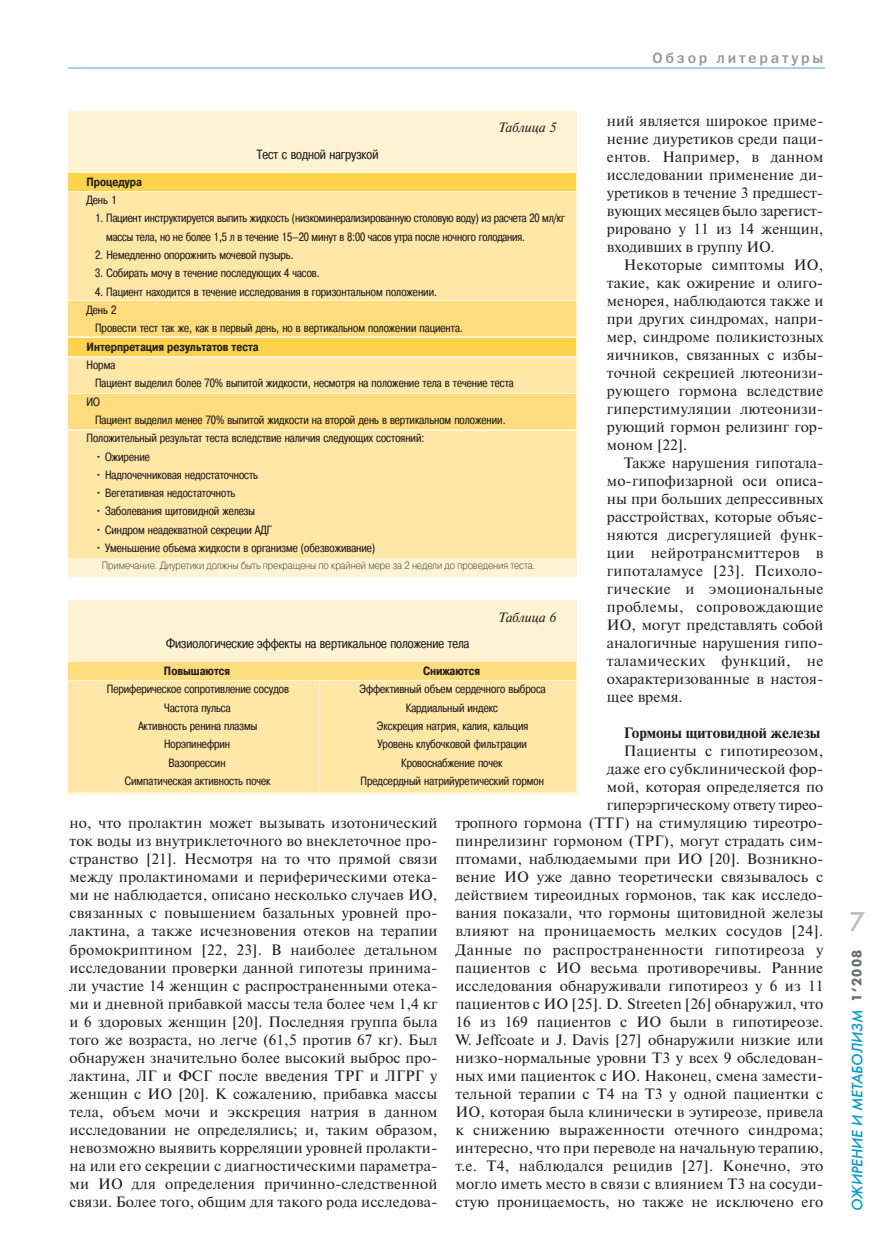
<style>
.page{position:relative;width:893px;height:1255px;background:#fff}
.page>*{position:absolute;margin:0;border:0;box-sizing:border-box;transform-origin:0 0}
.t1{font:27px "Futura Futuris C";color:#bcbdc0}
.t2{font:15px/18px "Newton C";letter-spacing:.005em;color:#231f20;text-align:justify}
.t3{font:italic 15px "Futura Futuris C";color:#009cd2}
.t4{font:700 15px "Newton C";color:#231f20}
.t5{font:15px "Franklin Gothic Medium C";letter-spacing:.185em;color:#939598}
.t6{font:13.5px "Pragmatica Cond C";color:#231f20}
.t7{font:italic 13.5px "Newton C";color:#231f20}
.t8{font:12px/18.3px "Pragmatica Cond C";color:#231f20}
.t9{font:700 12px "Pragmatica Cond C";color:#231f20}
.t10{font:10.5px "Pragmatica Light C";letter-spacing:-.01em;color:#231f20;scale:.9 1}
.s1{font-weight:700;font-style:normal;font-size:13.5px;color:#6c6d70}
</style>
<div class="page">
<hr style="left:68px;top:67px;width:757px;height:2px;background:#88c4e6">
<div style="left:68px;top:111px;width:509px;height:465px;background:#fef3d2"></div>
<div style="left:68px;top:174px;width:507px;height:17px;background:#fed34c"></div>
<div style="left:68px;top:338px;width:507px;height:17px;background:#fed34c"></div>
<div style="left:68px;top:192px;width:507px;height:108px;background:#ffe7a7"></div>
<div style="left:68px;top:358px;width:507px;height:34px;background:#ffe7a7"></div>
<div style="left:68px;top:395px;width:507px;height:34px;background:#ffdc7e"></div>
<div style="left:68px;top:431px;width:507px;height:127px;background:#ffe7a7"></div>
<div style="left:68px;top:302px;width:507px;height:34px;background:#ffdc7e"></div>
<div style="left:68px;top:600px;width:509px;height:194px;background:#fef3d2"></div>
<div style="left:68px;top:663px;width:507px;height:17px;background:#ffdc7e"></div>
<div style="left:68px;top:681px;width:507px;height:110px;background:#ffe7a7"></div>
<hr style="left:319px;top:680px;width:1px;height:112px;background:#fef3d2">
<p class="t5" style="left:653px;top:53px;width:172px">Обзор литературы</p>
<p class="t2" style="left:607px;top:113px;width:218px">ний является широкое приме&shy;нение диуретиков среди паци&shy;ентов. Например, в данном исследовании применение ди - у ретиков в течение 3 предшест - вующих месяцев было зарегист - рировано у 11 из 14 женщин, входивших в группу ИО.</p>
<p class="t2" style="left:607px;top:257px;width:218px;text-indent:17px">Некоторые симптомы ИО, такие, как ожирение и олиго&shy;менорея, наблюдаются также и при других синдромах, напри&shy;мер, синдроме поликистозных яичников, связанных с избы&shy;точной секрецией лютеонизи&shy;рующего гормона вследствие гиперстимуляции лютеонизи&shy;рующий гормон релизинг гор&shy;моном [22].</p>
<p class="t2" style="left:607px;top:455px;width:218px;text-indent:17px">Также нарушения гипотала&shy;мо-гипофизарной оси описа&shy;ны при больших депрессивных расстройствах, которые объяс&shy;няются дисрегуляцией функ - ции нейротрансмиттеров в гипоталамусе [23]. Психоло - гические и эмоциональные проблемы, сопровождающие ИО, могут представлять собой аналогичные нарушения гипо&shy;таламических функций, не охарактеризованные в настоя&shy;щее время.</p>
<p class="t4" style="left:624px;top:728px;width:198px">Гормоны щитовидной железы</p>
<p class="t2" style="left:455px;top:743px;width:369px;text-align:right">Пациенты с гипотиреозом,<br>даже его субклинической фор-<br>мой, которая определяется по<br>гиперэргическому ответу тире о -<br>т ропного гормона (ТТГ) на стимуляцию тиреотро&shy;пинрелизинг гормоном (ТРГ), могут страдать сим&shy;птомами, наблюдаемыми при ИО [20]. Возникно - вение ИО уже давно теоретически связывалось с действием тиреоидных гормонов, так как исследо&shy;вания показали, что гормоны щитовидной железы влияют на проницаемость мелких сосудов [24].<br>Данные по распространенности гипотиреоза у пациентов с ИО весьма противоречивы. Ранние исследования обнаруживали гипотиреоз у 6 из 11 пациентов с ИО [25]. D. Streeten [26] обнаружил, что 16 из 169 пациентов с ИО были в гипотиреозе.<br>W. Jeffcoate и J. Davis [27] обнаружили низкие или низко-нормальные уровни Т3 у всех 9 обследован&shy;ных ими пациенток с ИО. Наконец, смена замести&shy;тельной терапии с Т4 на Т3 у одной пациентки с ИО, которая была клинически в эутиреозе, привела к снижению выраженности отечного синдрома; интересно, что при переводе на начальную терапию, т.е. Т4, наблюдался рецидив [27]. Конечно, это могло иметь место в связи с влиянием Т3 на сосуди&shy;стую проницаемость, но также не исключено его</p>
<p class="t7" style="left:498px;top:123px;width:60px">Таблица 5</p>
<p class="t6" style="left:257px;top:150px;width:123px">Тест с водной нагрузкой</p>
<p class="t9" style="left:87px;top:177px;width:57px">Процедура</p>
<p class="t8" style="left:87px;top:192px;width:32px">День 1</p>
<p class="t8" style="left:106px;top:210px;width:460px;text-indent:-11px">1. Пациент инструктируется выпить жидкость (низкоминерализированную столовую воду) из расчета 20 мл/кг массы тела, но не более 1,5 л в течение 15–20 минут в 8:00 часов утра после ночного голодания.</p>
<p class="t8" style="left:95px;top:247px;width:200px">2. Немедленно опорожнить мочевой пузырь.</p>
<p class="t8" style="left:95px;top:265px;width:226px">3. Собирать мочу в течение последующих 4 часов.</p>
<p class="t8" style="left:87px;top:283px;width:352px;text-indent:9px">4. Пациент находится в течение исследования в горизонтальном положении.<br>День 2</p>
<p class="t8" style="left:95px;top:320px;width:369px">Провести тест так же, как в первый день, но в вертикальном положении пациента.</p>
<p class="t9" style="left:87px;top:342px;width:174px">Интерпретация результатов теста</p>
<p class="t8" style="left:87px;top:357px;width:30px">Норма</p>
<p class="t8" style="left:95px;top:375px;width:420px">Пациент выделил более 70% выпитой жидкости, несмотря на положение тела в течение теста</p>
<p class="t8" style="left:87px;top:393px;width:15px">ИО</p>
<p class="t8" style="left:95px;top:411px;width:412px">Пациент выделил менее 70% выпитой жидкости на второй день в вертикальном положении.</p>
<p class="t8" style="left:87px;top:430px;width:339px">Положительный результат теста вследствие наличия следующих состояний:</p>
<p class="t8" style="left:95px;top:448px;width:56px">• Ожирение</p>
<p class="t8" style="left:95px;top:466px;width:164px">• Надпочечниковая недостаточность</p>
<p class="t8" style="left:95px;top:485px;width:142px">• Вегетативная недостаточноть</p>
<p class="t8" style="left:95px;top:503px;width:162px">• Заболевания щитовидной железы</p>
<p class="t8" style="left:95px;top:521px;width:178px">• Синдром неадекватной секреции АДГ</p>
<p class="t8" style="left:95px;top:540px;width:282px">• Уменьшение объема жидкости в организме (обезвоживание)</p>
<p class="t10" style="left:102px;top:561px;width:483px">Примечание. Диуретики должны быть прекращены по крайней мере за 2 недели до проведения теста.</p>
<p class="t7" style="left:498px;top:612px;width:60px">Таблица 6</p>
<p class="t6" style="left:166px;top:639px;width:305px">Физиологические эффекты на вертикальное положение тела</p>
<p class="t9" style="left:164px;top:666px;width:68px">Повышаются</p>
<p class="t9" style="left:423px;top:666px;width:59px">Снижаются</p>
<p class="t8" style="left:107px;top:681px;width:184px">Периферическое сопротивление сосудов</p>
<p class="t8" style="left:360px;top:681px;width:188px">Эффективный объем сердечного выброса</p>
<p class="t8" style="left:164px;top:699px;width:68px">Частота пульса</p>
<p class="t8" style="left:406px;top:699px;width:94px">Кардиальный индекс</p>
<p class="t8" style="left:138px;top:717px;width:120px">Активность ренина плазмы</p>
<p class="t8" style="left:377px;top:717px;width:153px">Экскреция натрия, калия, кальция</p>
<p class="t8" style="left:164px;top:736px;width:68px">Норэпинефрин</p>
<p class="t8" style="left:378px;top:736px;width:151px">Уровень клубочковой фильтрации</p>
<p class="t8" style="left:169px;top:754px;width:59px">Вазопрессин</p>
<p class="t8" style="left:401px;top:754px;width:103px">Кровоснабжение почек</p>
<p class="t8" style="left:125px;top:772px;width:147px">Симпатическая активность почек</p>
<p class="t8" style="left:361px;top:772px;width:185px">Предсердный натрийуретический гормон</p>
<p class="t2" style="left:70px;top:815px;width:369px">но, что пролактин может вызывать изотонический ток воды из внутриклеточного во внеклеточное про&shy;странство [21]. Несмотря на то что прямой связи между пролактиномами и периферическими отека&shy;ми не наблюдается, описано несколько случаев ИО, связанных с повышением базальных уровней про&shy;лактина, а также исчезновения отеков на терапии бромокриптином [22, 23]. В наиболее детальном исследовании проверки данной гипотезы принима&shy;ли участие 14 женщин с распространенными отека&shy;ми и дневной прибавкой массы тела более чем 1,4 кг и 6 здоровых женщин [20]. Последняя группа была того же возраста, но легче (61,5 против 67 кг). Был обнаружен значительно более высокий выброс про&shy;лактина, ЛГ и ФСГ после введения ТРГ и ЛГРГ у женщин с ИО [20]. К сожалению, прибавка массы тела, объем мочи и экскреция натрия в данном исследовании не определялись; и, таким образом, невозможно выявить корреляции уровней пролакти&shy;на или его секреции с диагностическими параметра&shy;ми ИО для определения причинно-следственной связи. Более того, общим для такого рода исследова-</p>
<h1 class="t1" style="left:849px;top:910px;width:17px">7</h1>
<p class="t3" style="left:851px;top:1210px;width:263px;rotate:-90deg">ОЖИРЕНИЕ И МЕТАБОЛИЗМ <span class="s1">1’2008</span></p>
</div>
